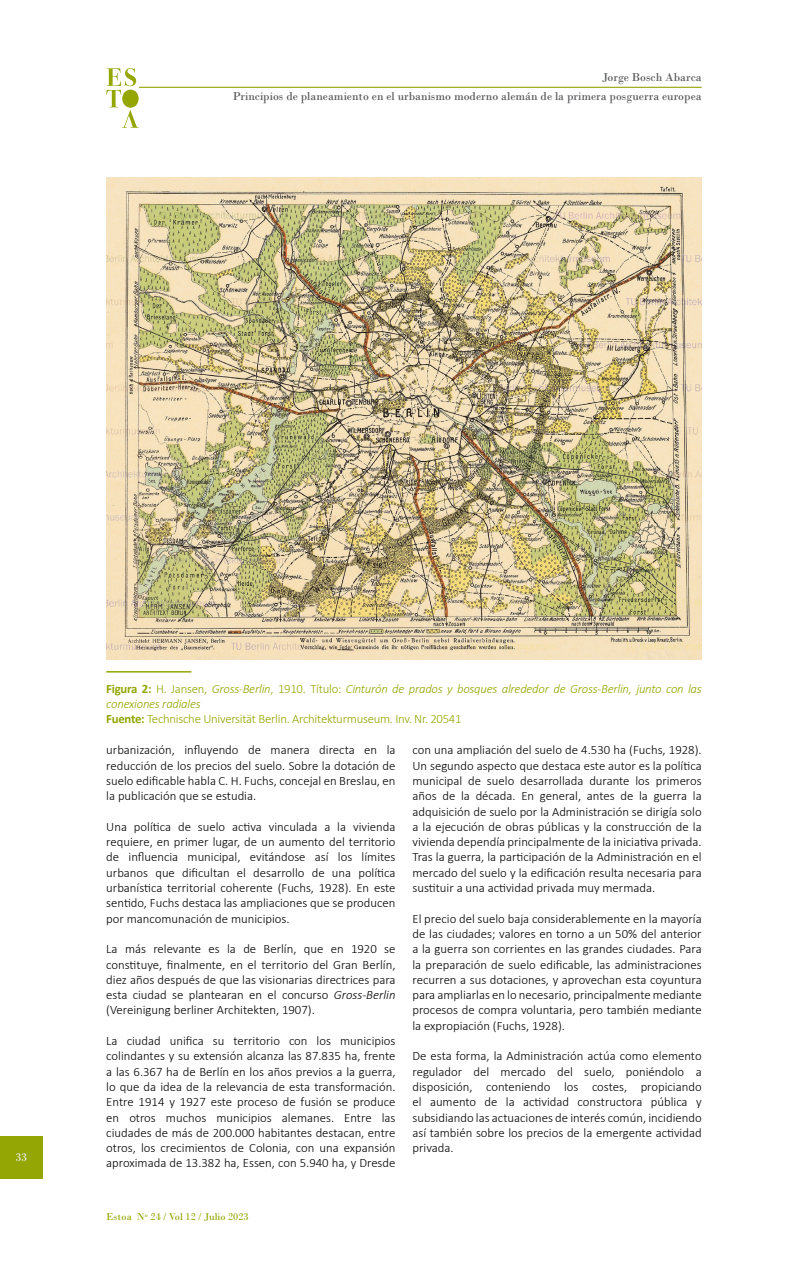
<style>
.page{position:relative;width:808px;height:1263px;background:#fff}
.page>*{position:absolute;margin:0;border:0;box-sizing:border-box;transform-origin:0 0}
.No_Spacing{font:300 12.75px/15.3px "Calibri";color:#000;text-align:justify}
.No_Spacing-2{font:italic 300 12.75px/15.3px "Calibri";letter-spacing:-.02em;color:#93a603}
.No_Spacing-3{font:300 12.75px "Calibri";letter-spacing:-.02em;color:#93a603}
.t1{font:12px "Bodoni";color:#57585a}
.t2{font:12px "Bodoni";color:#eff0f1}
.t3{font:10.5px "Bodoni";color:#93a603}
.s1{font-weight:700;font-style:normal}
.s2{font-style:normal}
.s3{font-weight:700}
.s4{font-style:italic}
</style>
<div class="page">
<svg style="left:106px;top:68px;width:33px;height:60px"></svg>
<hr style="left:139px;top:87px;width:563px;height:1px;background:#93a603">
<div style="left:0;top:1137px;width:43px;height:42px;background:#93a603"></div>
<img style="left:106px;top:178px;width:596px;height:481px">
<hr style="left:106px;top:671px;width:85px;height:1px;background:#93a603">
<p class="t1" style="left:602px;top:70px;width:101px">Jorge Bosch Abarca</p>
<p class="t1" style="left:233px;top:89px;width:470px">Principios de planeamiento en el urbanismo moderno alemán de la primera posguerra europea</p>
<p class="t2" style="left:15px;top:1150px;width:13px">33</p>
<p class="No_Spacing-2" style="left:106px;top:681px;width:597px"><span class="s1">Figura 2:</span> <span class="s2">H. Jansen,</span> Gross-Berlin<span class="s2">, 1910. Título:</span> Cinturón de prados y bosques alrededor de Gross-Berlin, junto con las conexiones radiales</p>
<p class="No_Spacing-3" style="left:106px;top:711px;width:357px"><span class="s3">Fuente:</span> Technische Universität Berlin. Architekturmuseum. Inv. Nr. 20541</p>
<p class="No_Spacing" style="left:412px;top:742px;width:291px">con una ampliación del suelo de 4.530 ha (Fuchs, 1928).<br>Un segundo aspecto que destaca este autor es la política municipal de suelo desarrollada durante los primeros años de la década. En general, antes de la guerra la adquisición de suelo por la Administración se dirigía solo a la ejecución de obras públicas y la construcción de la vivienda dependía principalmente de la iniciativa privada.<br>Tras la guerra, la participación de la Administración en el mercado del suelo y la edificación resulta necesaria para sustituir a una actividad privada muy mermada.</p>
<p class="No_Spacing" style="left:412px;top:911px;width:291px">El precio del suelo baja considerablemente en la mayoría de las ciudades; valores en torno a un 50% del anterior a la guerra son corrientes en las grandes ciudades. Para la preparación de suelo edificable, las administraciones recurren a sus dotaciones, y aprovechan esta coyuntura para ampliarlas en lo necesario, principalmente mediante procesos de compra voluntaria, pero también mediante la expropiación (Fuchs, 1928).</p>
<p class="No_Spacing" style="left:412px;top:1048px;width:291px">De esta forma, la Administración actúa como elemento regulador del mercado del suelo, poniéndolo a disposición, conteniendo los costes, propiciando el aumento de la actividad constructora pública y subsidiando las actuaciones de interés común, incidiendo así también sobre los precios de la emergente actividad privada.</p>
<p class="No_Spacing" style="left:106px;top:742px;width:291px">urbanización, influyendo de manera directa en la reducción de los precios del suelo. Sobre la dotación de suelo edificable habla C. H. Fuchs, concejal en Breslau, en la publicación que se estudia.</p>
<p class="No_Spacing" style="left:106px;top:819px;width:291px">Una política de suelo activa vinculada a la vivienda requiere, en primer lugar, de un aumento del territorio de influencia municipal, evitándose así los límites urbanos que dificultan el desarrollo de una política urbanística territorial coherente (Fuchs, 1928). En este sentido, Fuchs destaca las ampliaciones que se producen por mancomunación de municipios.</p>
<p class="No_Spacing" style="left:106px;top:941px;width:291px">La más relevante es la de Berlín, que en 1920 se constituye, finalmente, en el territorio del Gran Berlín, diez años después de que las visionarias directrices para esta ciudad se plantearan en el concurso <span class="s4">Gross-Berlin </span>(Vereinigung berliner Architekten, 1907).</p>
<p class="No_Spacing" style="left:106px;top:1033px;width:291px">La ciudad unifica su territorio con los municipios colindantes y su extensión alcanza las 87.835 ha, frente a las 6.367 ha de Berlín en los años previos a la guerra, lo que da idea de la relevancia de esta transformación.<br>Entre 1914 y 1927 este proceso de fusión se produce en otros muchos municipios alemanes. Entre las ciudades de más de 200.000 habitantes destacan, entre otros, los crecimientos de Colonia, con una expansión aproximada de 13.382 ha, Essen, con 5.940 ha, y Dresde</p>
<p class="t3" style="left:106px;top:1211px;width:144px">Estoa N<sup>o</sup> 24 / Vol 12 / Julio 2023</p>
</div>
